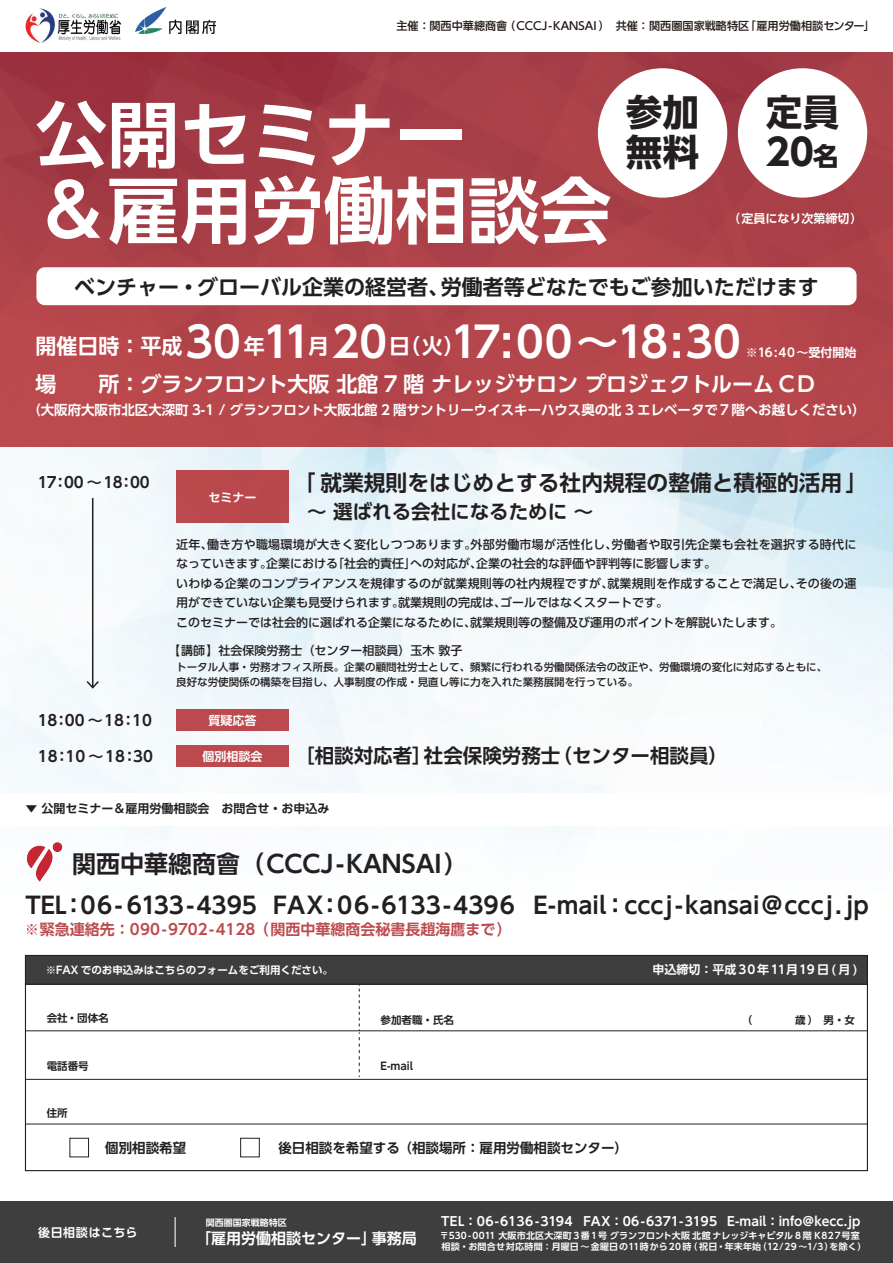
<style>
.page{position:relative;width:893px;height:1263px;background:#fff}
.page>*{position:absolute;margin:0;border:0;box-sizing:border-box;transform-origin:0 0}
.t1{font:700 72px/75.8px "UD Shin Go Pro De";color:#fff}
.t2{font:700 42px "UD Shin Go Pro De";color:#fff}
.t3{font:700 36.45px/39.8px "UD Shin Go Pro";letter-spacing:.02em;color:#231f20}
.t4{font:700 24px "UD Shin Go Pro De";color:#231f20}
.t5{font:700 22.95px "UD Shin Go Pro De";color:#231f20}
.t6{font:700 21.75px "UD Shin Go Pro De";color:#231f20}
.t7{font:700 21px "UD Shin Go Pro De";color:#231f20}
.t8{font:700 21px "UD Shin Go Pro De";color:#fff}
.t9{font:700 19.5px "UD Shin Go Pro De";color:#231f20}
.t10{font:700 15px "UD Shin Go Pro De";color:#b22a2e}
.t11{font:700 15px "UD Shin Go Pro De";color:#231f20}
.t12{font:700 15px "UD Shin Go Pro De";color:#fff}
.t13{font:700 13.5px "UD Shin Go Pro De";color:#fff}
.t14{font:700 13.5px "UD Shin Go Pro De";color:#231f20}
.t15{font:700 12.45px "UD Shin Go Pro De";color:#fff}
.t16{font:500 12px/19.5px "UD Shin Go Pro";color:#231f20}
.t17{font:700 12px "UD Shin Go Pro De";color:#fff}
.t18{font:700 12px "UD Shin Go Pro De";color:#231f20}
.t19{font:700 12px "UD Shin Go Pro De";letter-spacing:.025em;color:#fff}
.t20{font:700 12px "UD Shin Go Pro De";letter-spacing:.04em;color:#fff}
.t21{font:500 11.1px "UD Shin Go Pro";color:#211612}
.t22{font:500 10.5px/15px "UD Shin Go Pro";color:#231f20}
.t23{font:700 10.5px "UD Shin Go Pro De";color:#231f20}
.t24{font:700 10.5px "UD Shin Go Pro De";color:#fff}
.t25{font:700 9px "UD Shin Go Pro De";letter-spacing:.04em;color:#fff}
.t26{font:700 9px "UD Shin Go Pro De";letter-spacing:.02em;color:#fff}
.t27{font:700 9px "UD Shin Go Pro De";color:#fff}
.s1{font-size:25.5px}
.s2{font-size:21px}
</style>
<div class="page">
<img style="left:0;top:446px;width:893px;height:389px">
<svg style="left:0;top:52px;width:893px;height:394px;background:#ad4148"></svg>
<div style="left:598px;top:68px;width:129px;height:130px;background:#fff;border-radius:50%"></div>
<div style="left:738px;top:68px;width:129px;height:130px;background:#fff;border-radius:50%"></div>
<div style="left:36px;top:267px;width:821px;height:38px;background:#fff;border-radius:9px"></div>
<div style="left:0;top:1201px;width:893px;height:62px;background:#3e3e3f"></div>
<hr style="left:175px;top:1217px;width:1px;height:30px;background:#fff">
<img style="left:25px;top:9px;width:96px;height:34px">
<img style="left:135px;top:8px;width:80px;height:26px">
<div style="left:25px;top:984px;width:843px;height:187px;background:#fff;border:1px solid #231f20"></div>
<div style="left:0;top:793px;width:893px;height:32px;background:#fff"></div>
<hr style="left:25px;top:1030px;width:842px;height:1px;background:#231f20">
<hr style="left:25px;top:1079px;width:842px;height:1px;background:#231f20">
<hr style="left:25px;top:1124px;width:842px;height:1px;background:#231f20">
<svg style="left:359px;top:985px;width:1px;height:92px"></svg>
<div style="left:70px;top:1138px;width:19px;height:19px;border:1px solid #231f20"></div>
<div style="left:240px;top:1138px;width:20px;height:19px;border:1px solid #231f20"></div>
<div style="left:176px;top:710px;width:113px;height:21px;background:#bb494d"></div>
<div style="left:176px;top:746px;width:113px;height:21px;background:#bc494d"></div>
<div style="left:176px;top:470px;width:113px;height:53px;background:#ba484c"></div>
<hr style="left:92px;top:498px;width:1px;height:189px;background:#231f20">
<svg style="left:87px;top:681px;width:12px;height:8px"></svg>
<div style="left:25px;top:955px;width:843px;height:30px;background:#3e3e3f;border:1px solid #231f20"></div>
<img style="left:26px;top:842px;width:37px;height:40px">
<p class="t21" style="left:396px;top:17px;width:480px">主催：関西中華總商會（CCCJ-KANSAI ）　共催：関西圏国家戦略特区「雇用労働相談センター」</p>
<h1 class="t1" style="left:35px;top:95px;width:578px">公開セミナー<br>&amp;雇用労働相談会</h1>
<h3 class="t3" style="left:626px;top:92px;width:75px">参加無料</h3>
<h3 class="t3" style="left:766px;top:92px;width:75px">定員<br>20<span class="s1">名</span></h3>
<p class="t17" style="left:728px;top:209px;width:136px">（定員になり次第締切）</p>
<h3 class="t7" style="left:74px;top:270px;width:746px">ベンチャー・グローバル企業の経営者、労働者等どなたでもご参加いただけます</h3>
<h2 class="t2" style="left:36px;top:307px;width:707px"><span class="s2">開催日時：平成</span>30<span class="s2">年</span>11<span class="s2">月</span>20<span class="s2">日（火）</span>17:00～18:30</h2>
<p class="t17" style="left:746px;top:342px;width:112px">※16:40～受付開始</p>
<h3 class="t8" style="left:36px;top:367px;width:781px">場　　所：グランフロント大阪 北館 7 階 ナレッジサロン プロジェクトルーム C D</h3>
<p class="t13" style="left:27px;top:399px;width:840px">（大阪府大阪市北区大深町 3-1 / グランフロント大阪北館 2 階サントリーウイスキーハウス奥の北 3 エレベータで７階へお越しください）</p>
<p class="t11" style="left:38px;top:470px;width:114px">17：00 ～18：00</p>
<p class="t11" style="left:38px;top:708px;width:116px">18：00 ～18：10</p>
<p class="t11" style="left:38px;top:744px;width:117px">18：10 ～18：30</p>
<h3 class="t6" style="left:294px;top:465px;width:575px">「就業規則をはじめとする社内規程の整備と積極的活用」</h3>
<h3 class="t9" style="left:307px;top:496px;width:287px">～ 選ばれる会社になるために ～</h3>
<p class="t16" style="left:176px;top:534px;width:682px">近年、働き方や職場環境が大きく変化しつつあります。外部労働市場が活性化し、労働者や取引先企業も会社を選択する時代になっていきます。企業における「社会的責任」への対応が、企業の社会的な評価や評判等に影響します。<br>いわゆる企業のコンプライアンスを規律するのが就業規則等の社内規程ですが、就業規則を作成することで満足し、その後の運用ができていない企業も見受けられます。就業規則の完成は、ゴールではなくスタートです。<br>このセミナーでは社会的に選ばれる企業になるために、就業規則等の整備及び運用のポイントを解説いたします。</p>
<p class="t16" style="left:168px;top:640px;width:296px">【講師】社会保険労務士（センター相談員）玉木 敦子</p>
<p class="t22" style="left:176px;top:659px;width:652px">トータル人事・労務オフィス所長。企業の顧問社労士として、頻繁に行われる労働関係法令の改正や、労働環境の変化に対応するともに、良好な労使関係の構築を目指し、人事制度の作成・見直し等に力を入れた業務展開を行っている。</p>
<p class="t17" style="left:209px;top:487px;width:49px">セミナー</p>
<p class="t17" style="left:209px;top:711px;width:49px">質疑応答</p>
<p class="t17" style="left:203px;top:747px;width:61px">個別相談会</p>
<h3 class="t9" style="left:295px;top:740px;width:434px">［相談対応者］社会保険労務士（センター相談員）</h3>
<p class="t18" style="left:25px;top:799px;width:305px">▼ 公開セミナー＆雇用労働相談会　お問合せ・お申込み</p>
<h3 class="t4" style="left:72px;top:844px;width:398px">関西中華總商會（CCCJ-KANSAI）</h3>
<h3 class="t5" style="left:25px;top:886px;width:845px">TEL：06- 6133-4395 FAX：06-6133-4396 E-mail：cccj-kansai@cccj.jp</h3>
<p class="t10" style="left:25px;top:917px;width:488px">※緊急連絡先：090-9702-4128（関西中華總商会秘書長趙海鷹まで）</p>
<p class="t24" style="left:46px;top:961px;width:289px">※FAX でのお申込みはこちらのフォームをご利用ください。</p>
<p class="t19" style="left:652px;top:959px;width:206px">申込締切：平成30年11月19 日 ( 月 )</p>
<p class="t23" style="left:47px;top:1010px;width:63px">会社・団体名</p>
<p class="t23" style="left:380px;top:1011px;width:75px">参加者職・氏名</p>
<p class="t23" style="left:742px;top:1011px;width:115px">（　　　 歳）　男・女</p>
<p class="t23" style="left:47px;top:1058px;width:43px">電話番号</p>
<p class="t23" style="left:380px;top:1058px;width:34px">E-mail</p>
<p class="t23" style="left:47px;top:1104px;width:22px">住所</p>
<p class="t14" style="left:105px;top:1137px;width:82px">個別相談希望</p>
<p class="t14" style="left:278px;top:1137px;width:351px">後日相談を希望する（相談場所：雇用労働相談センター）</p>
<p class="t20" style="left:38px;top:1223px;width:101px">後日相談はこちら</p>
<p class="t27" style="left:206px;top:1215px;width:82px">関西圏国家戦略特区</p>
<p class="t12" style="left:196px;top:1226px;width:222px">「雇用労働相談センター」事務局</p>
<p class="t15" style="left:441px;top:1211px;width:421px">TEL：06-6136-3194 FAX：06-6371-3195 E-mail：info@kecc.jp</p>
<p class="t25" style="left:441px;top:1239px;width:426px">相談・お問合せ対応時間：月曜日～金曜日の11時から20時（祝日・年末年始（12/29 ～1/3）を除く）</p>
<p class="t26" style="left:440px;top:1228px;width:422px">〒530-0011 大阪市北区大深町 3番1号 グランフロント大阪北館ナレッジキャピタル 8 階 K827号室</p>
</div>
